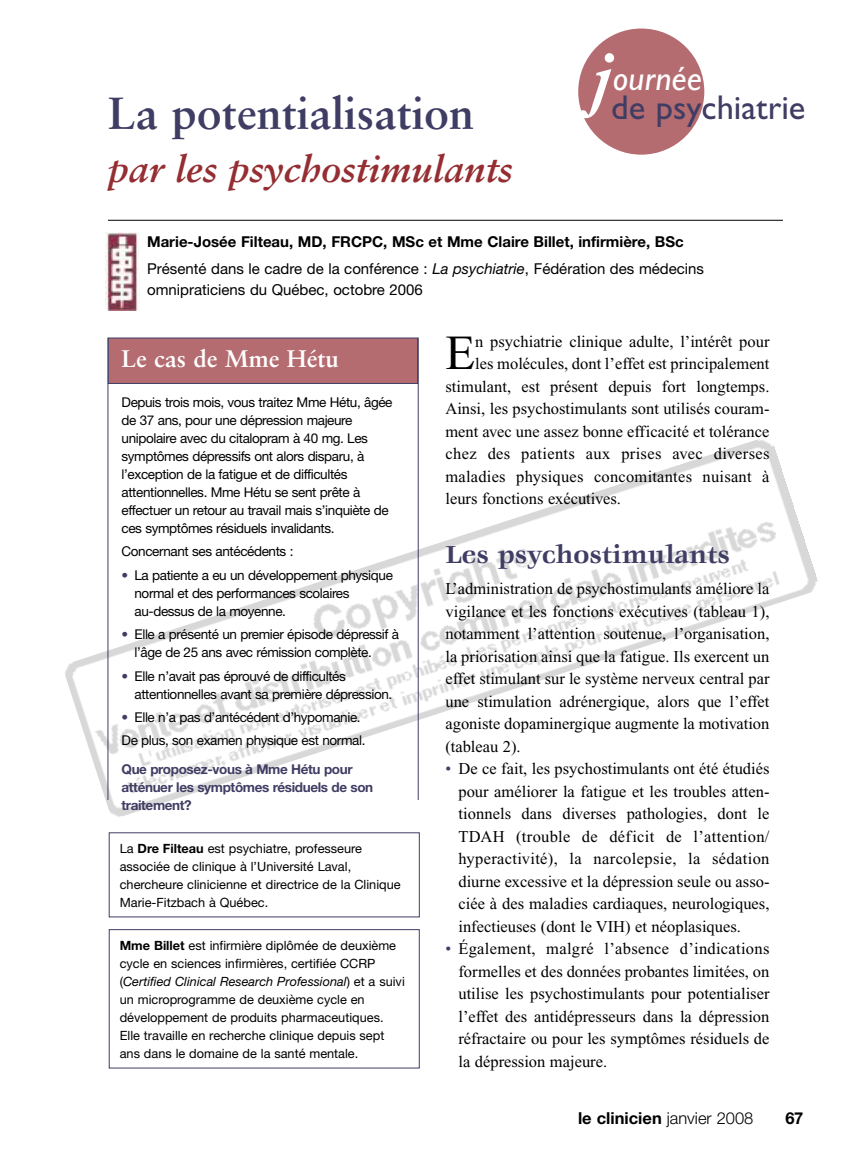
<style>
.page{position:relative;width:864px;height:1175px;background:#fff}
.page>*{position:absolute;margin:0;border:0;box-sizing:border-box;transform-origin:0 0}
.t1{font:48.9px "Times New Roman";color:#000}
.t2{font:700 45px "Sabon";color:#403d64}
.t3{font:italic 700 37.5px "Sabon";color:#952e32}
.t4{font:34.5px/28.7px "Gill Sans";color:#403d64}
.t5{font:700 27px "Veljovic";color:#403d64}
.t6{font:700 24px "Sabon";color:#fff}
.t7{font:16.5px/22.5px "Times New Roman";color:#000;text-align:justify}
.t8{font:16.5px "Times New Roman";letter-spacing:.02em;color:#000}
.t9{font:700 16.5px "Helvetica Neue";color:#000}
.t10{font:15px/21px "Helvetica Neue";color:#000}
.t11{font:700 15px "Helvetica Neue";color:#000}
.t12{font:13.5px/18px "Helvetica Neue";letter-spacing:-.03em;color:#000}
.t13{font:700 13.5px/18px "Helvetica Neue";letter-spacing:-.03em;color:#403d64}
.t14{font:12.75px/18px "Helvetica Neue";color:#000}
.s1{font-family:"Clearface";font-weight:700;font-style:italic;font-size:71.55px;color:#fff}
.s2{font-style:italic;color:#fff}
.s3{font-style:italic}
.s4{color:#403d64}
.s5{font-weight:700}
.s6{font-weight:300}
</style>
<div class="page">
<img style="left:65px;top:435px;width:753px;height:382px">
<hr style="left:108px;top:220px;width:675px;height:1px;background:#000">
<div style="left:578px;top:28px;width:126px;height:127px;background:#b56c70;border-radius:50%"></div>
<div style="left:109px;top:929px;width:311px;height:139px;border:1px solid #403d64"></div>
<div style="left:109px;top:338px;width:308px;height:45px;background:#b56c70"></div>
<div style="left:108px;top:338px;width:310px;height:46px;border:1px solid #403d64"></div>
<hr style="left:108px;top:338px;width:1px;height:462px;background:#403d64">
<hr style="left:418px;top:338px;width:1px;height:462px;background:#403d64">
<div style="left:109px;top:832px;width:311px;height:85px;border:1px solid #403d64"></div>
<img style="left:105px;top:232px;width:35px;height:79px">
<h2 class="t2" style="left:108px;top:94px;width:368px">La potentialisation</h2>
<h3 class="t3" style="left:108px;top:153px;width:406px">par les psychostimulants</h3>
<h3 class="t4" style="left:611px;top:67px;width:196px;text-indent:-18px"><span class="s1">j</span><span class="s2">ournée<br></span>de psychiatrie</h3>
<p class="t11" style="left:147px;top:236px;width:538px">Marie-Josée Filteau, MD, FRCPC, MSc et Mme Claire Billet, infirmière, BSc</p>
<p class="t10" style="left:147px;top:260px;width:558px">Présenté dans le cadre de la conférence : <span class="s3">La psychiatrie</span>, Fédération des médecins omnipraticiens du Québec, octobre 2006</p>
<h3 class="t6" style="left:122px;top:349px;width:219px">Le cas de Mme Hétu</h3>
<p class="t12" style="left:122px;top:394px;width:272px">Depuis trois mois, vous traitez Mme Hétu, âgée de 37 ans, pour une dépression majeure unipolaire avec du citalopram à 40 mg. Les symptômes dépressifs ont alors disparu, à l’exception de la fatigue et de difficultés attentionnelles. Mme Hétu se sent prête à effectuer un retour au travail mais s’inquiète de ces symptômes résiduels invalidants.</p>
<p class="t12" style="left:122px;top:544px;width:173px">Concernant ses antécédents :</p>
<p class="t12" style="left:135px;top:567px;width:260px;text-indent:-13px"><span class="s4">•</span> La patiente a eu un développement physique normal et des performances scolaires au-dessus de la moyenne.</p>
<p class="t12" style="left:135px;top:626px;width:266px;text-indent:-13px"><span class="s4">•</span> Elle a présenté un premier épisode dépressif à l’âge de 25 ans avec rémission complète.</p>
<p class="t12" style="left:135px;top:668px;width:259px;text-indent:-13px"><span class="s4">•</span> Elle n’avait pas éprouvé de difficultés attentionnelles avant sa première dépression.</p>
<p class="t12" style="left:122px;top:707px;width:245px;line-height:23.4px"><span class="s4">•</span> Elle n’a pas d’antécédent d’hypomanie.<br>De plus, son examen physique est normal.</p>
<p class="t13" style="left:122px;top:761px;width:253px">Que proposez-vous à Mme Hétu pour atténuer les symptômes résiduels de son traitement?</p>
<p class="t14" style="left:120px;top:840px;width:282px">La <span class="s5">Dre Filteau</span> est psychiatre, professeure associée de clinique à l’Université Laval, chercheure clinicienne et directrice de la Clinique Marie-Fitzbach à Québec.</p>
<p class="t14" style="left:120px;top:937px;width:287px"><span class="s5">Mme Billet</span> est infirmière diplômée de deuxième cycle en sciences infirmières, certifiée CCRP (<span class="s3">Certified Clinical Research Professional</span>) et a suivi un microprogramme de deuxième cycle en développement de produits pharmaceutiques.<br>Elle travaille en recherche clinique depuis sept ans dans le domaine de la santé mentale.</p>
<h1 class="t1" style="left:446px;top:335px;width:31px">E</h1>
<p class="t7" style="left:475px;top:331px;width:296px">n psychiatrie clinique adulte, l’intérêt pour</p>
<p class="t7" style="left:475px;top:354px;width:296px">les molécules, dont l’effet est principalement</p>
<p class="t7" style="left:445px;top:376px;width:326px">stimulant, est présent depuis fort longtemps.</p>
<p class="t7" style="left:445px;top:399px;width:326px">Ainsi, les psychostimulants sont utilisés couram-</p>
<p class="t7" style="left:445px;top:421px;width:326px">ment avec une assez bonne efficacité et tolérance</p>
<p class="t8" style="left:445px;top:448px;width:326px">chez des patients aux prises avec diverses</p>
<p class="t7" style="left:445px;top:466px;width:326px">maladies physiques concomitantes nuisant à</p>
<p class="t7" style="left:445px;top:489px;width:177px">leurs fonctions exécutives.</p>
<h3 class="t5" style="left:446px;top:544px;width:285px">Les psychostimulants</h3>
<p class="t7" style="left:445px;top:579px;width:326px">L’administration de psychostimulants améliore la vigilance et les fonctions exécutives (tableau 1), notamment l’attention soutenue, l’organisation, la priorisation ainsi que la fatigue. Ils exercent un effet stimulant sur le système nerveux central par une stimulation adrénergique, alors que l’effet agoniste dopaminergique augmente la motivation (tableau 2).</p>
<p class="t7" style="left:458px;top:759px;width:313px;text-indent:-13px"><span class="s4">•</span> De ce fait, les psychostimulants ont été étudiés pour améliorer la fatigue et les troubles atten&shy;tionnels dans diverses pathologies, dont le TDAH (trouble de déficit de l’attention/ hyperactivité), la narcolepsie, la sédation diurne excessive et la dépression seule ou asso&shy;ciée à des maladies cardiaques, neurologiques, infectieuses (dont le VIH) et néoplasiques.</p>
<p class="t7" style="left:458px;top:939px;width:313px;text-indent:-13px"><span class="s4">•</span> Également, malgré l’absence d’indications formelles et des données probantes limitées, on utilise les psychostimulants pour potentialiser l’effet des antidépresseurs dans la dépression réfractaire ou pour les symptômes résiduels de la dépression majeure.</p>
<p class="t9" style="left:578px;top:1111px;width:177px">le clinicien <span class="s6">janvier 2008</span></p>
<p class="t9" style="left:785px;top:1111px;width:19px">67</p>
</div>
